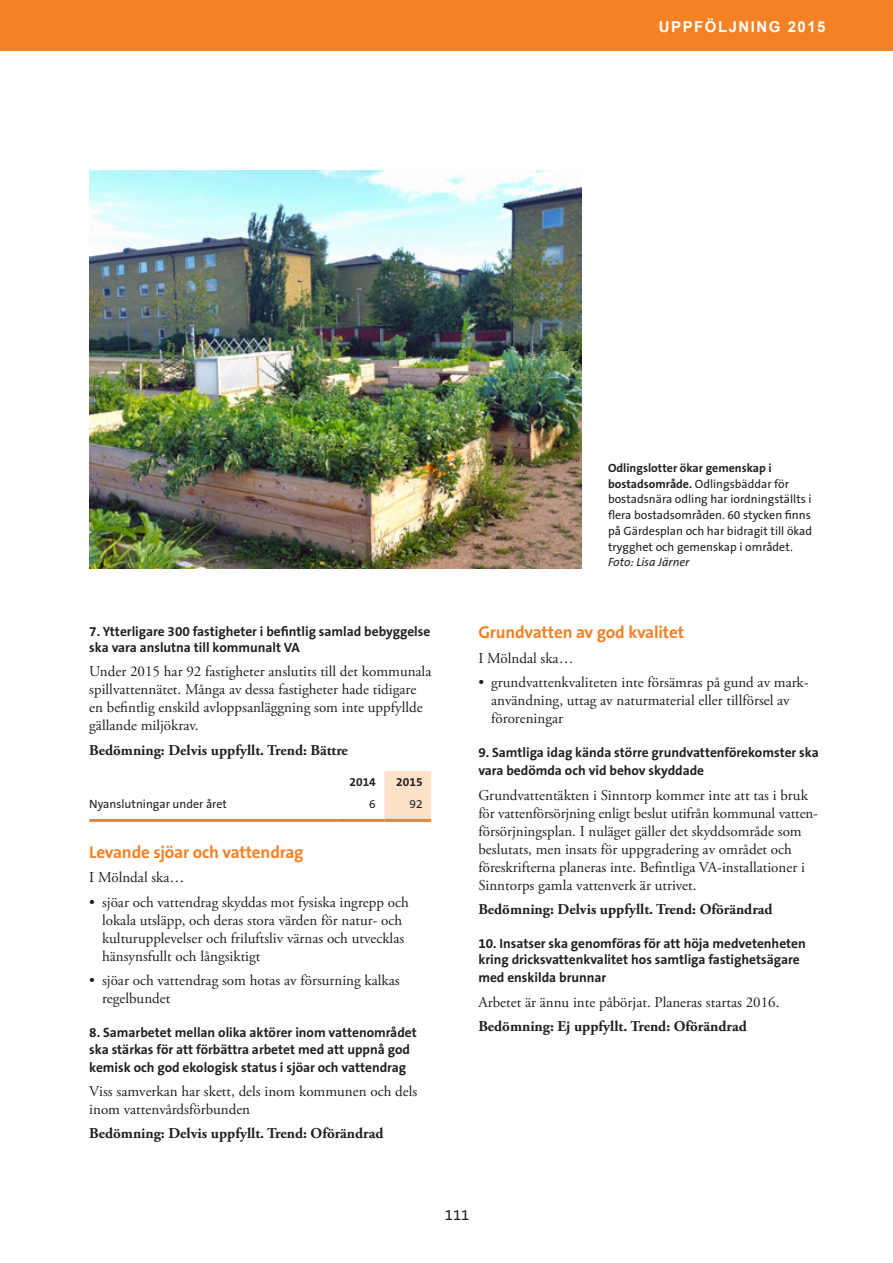
<style>
.page{position:relative;width:893px;height:1263px;background:#fff}
.page>*{position:absolute;margin:0;border:0;box-sizing:border-box;transform-origin:0 0}
.Mellanrubr_orange2{font:700 17.25px "The Sans B7";letter-spacing:-.01em;color:#f58125}
.Brödtext{font:15px/18px "Adobe Garamond Pro";color:#231f20}
.Brödtext-2{font:700 15px "Adobe Garamond Pro";color:#231f20}
.t1{font:700 15px "Arial";letter-spacing:.1em;color:#fff}
.t2{font:15px "The Sans B5 Plain";color:#231f20}
.Mellanrubr_2_sv{font:700 13.5px/16.2px "The Sans B7";color:#231f20}
.Bildtext{font:12px/15.8px "The Sans B5 Plain";color:#231f20}
.Brödtext_Vänsterjust{font:12px "The Sans B5 Plain";color:#231f20}
.Brödtext_högerjuster{font:700 12px "The Sans B7";color:#231f20}
.Brödtext_högerjuster-2{font:12px "The Sans B5 Plain";color:#231f20}
.s1{font-family:"The Sans B7";font-weight:700}
.s2{font-style:italic}
</style>
<div class="page">
<div style="left:0;top:0;width:893px;height:51px;background:#f58125"></div>
<svg style="left:338px;top:771px;width:93px;height:48px"></svg>
<hr style="left:89px;top:819px;width:249px;height:3px;background:#f58125">
<hr style="left:338px;top:819px;width:46px;height:3px;background:#f58125">
<hr style="left:384px;top:819px;width:47px;height:3px;background:#f58125">
<img style="left:89px;top:170px;width:493px;height:398px">
<p class="t1" style="left:659px;top:17px;width:168px">UPPFÖLJNING 2015</p>
<p class="Mellanrubr_2_sv" style="left:89px;top:624px;width:343px">7. Ytterligare 300 fastigheter i befintlig samlad bebyggelse ska vara anslutna till kommunalt VA</p>
<p class="Brödtext" style="left:89px;top:663px;width:344px">Under 2015 har 92 fastigheter anslutits till det kommunala spillvattennätet. Många av dessa fastigheter hade tidigare en befintlig enskild avloppsanläggning som inte uppfyllde gällande miljökrav.</p>
<p class="Brödtext-2" style="left:89px;top:741px;width:260px">Bedömning: Delvis uppfyllt. Trend: Bättre</p>
<p class="Brödtext_högerjuster" style="left:349px;top:776px;width:28px">2014</p>
<p class="Brödtext_högerjuster" style="left:396px;top:776px;width:28px">2015</p>
<p class="Brödtext_Vänsterjust" style="left:89px;top:797px;width:139px">Nyanslutningar under året</p>
<p class="Brödtext_högerjuster-2" style="left:369px;top:797px;width:8px">6</p>
<p class="Brödtext_högerjuster-2" style="left:409px;top:797px;width:15px">92</p>
<p class="Mellanrubr_orange2" style="left:89px;top:843px;width:216px">Levande sjöar och vattendrag</p>
<p class="Brödtext" style="left:89px;top:869px;width:97px">I Mölndal ska…</p>
<p class="Brödtext" style="left:89px;top:893px;width:321px">• sjöar och vattendrag skyddas mot fysiska ingrepp och</p>
<p class="Brödtext" style="left:102px;top:911px;width:302px">lokala utsläpp, och deras stora värden för natur- och</p>
<p class="Brödtext" style="left:102px;top:929px;width:304px">kulturupplevelser och friluftsliv värnas och utvecklas</p>
<p class="Brödtext" style="left:102px;top:947px;width:160px">hänsynsfullt och långsiktigt</p>
<p class="Brödtext" style="left:89px;top:972px;width:312px">• sjöar och vattendrag som hotas av försurning kalkas</p>
<p class="Brödtext" style="left:102px;top:990px;width:70px">regelbundet</p>
<p class="Mellanrubr_2_sv" style="left:89px;top:1025px;width:329px">8. Samarbetet mellan olika aktörer inom vattenområdet ska stärkas för att förbättra arbetet med att uppnå god</p>
<p class="Mellanrubr_2_sv" style="left:89px;top:1059px;width:318px">kemisk och god ekologisk status i sjöar och vattendrag</p>
<p class="Brödtext" style="left:89px;top:1083px;width:329px">Viss samverkan har skett, dels inom kommunen och dels inom vattenvårdsförbunden</p>
<p class="Brödtext-2" style="left:89px;top:1125px;width:296px">Bedömning: Delvis uppfyllt. Trend: Oförändrad</p>
<p class="Bildtext" style="left:608px;top:461px;width:206px"><span class="s1">Odlingslotter ökar gemenskap i bostadsområde.</span> Odlingsbäddar för bostadsnära odling har iordningställts i flera bostadsområden. 60 stycken finns på Gärdesplan och har bidragit till ökad trygghet och gemenskap i området.<br><span class="s2">Foto: Lisa Järner</span></p>
<p class="Mellanrubr_orange2" style="left:478px;top:623px;width:207px">Grundvatten av god kvalitet</p>
<p class="Brödtext" style="left:478px;top:649px;width:97px">I Mölndal ska…</p>
<p class="Brödtext" style="left:478px;top:674px;width:332px">• grundvattenkvaliteten inte försämras på gund av mark-</p>
<p class="Brödtext" style="left:491px;top:692px;width:300px">användning, uttag av naturmaterial eller tillförsel av</p>
<p class="Brödtext" style="left:491px;top:710px;width:73px">föroreningar</p>
<p class="Mellanrubr_2_sv" style="left:478px;top:744px;width:342px;line-height:18px">9. Samtliga idag kända större grundvattenförekomster ska vara bedömda och vid behov skyddade</p>
<p class="Brödtext" style="left:478px;top:786px;width:341px">Grundvattentäkten i Sinntorp kommer inte att tas i bruk för vattenförsörjning enligt beslut utifrån kommunal vatten-</p>
<p class="Brödtext" style="left:478px;top:822px;width:328px">försörjningsplan. I nuläget gäller det skyddsområde som beslutats, men insats för uppgradering av området och föreskrifterna planeras inte. Befintliga VA-installationer i Sinntorps gamla vattenverk är utrivet.</p>
<p class="Brödtext-2" style="left:478px;top:900px;width:296px">Bedömning: Delvis uppfyllt. Trend: Oförändrad</p>
<p class="Mellanrubr_2_sv" style="left:478px;top:936px;width:329px">10. Insatser ska genomföras för att höja medvetenheten kring dricksvattenkvalitet hos samtliga fastighetsägare</p>
<p class="Mellanrubr_2_sv" style="left:478px;top:970px;width:129px">med enskilda brunnar</p>
<p class="Brödtext" style="left:478px;top:993px;width:303px">Arbetet är ännu inte påbörjat. Planeras startas 2016.</p>
<p class="Brödtext-2" style="left:478px;top:1018px;width:270px">Bedömning: Ej uppfyllt. Trend: Oförändrad</p>
<p class="t2" style="left:445px;top:1207px;width:26px">111</p>
</div>
